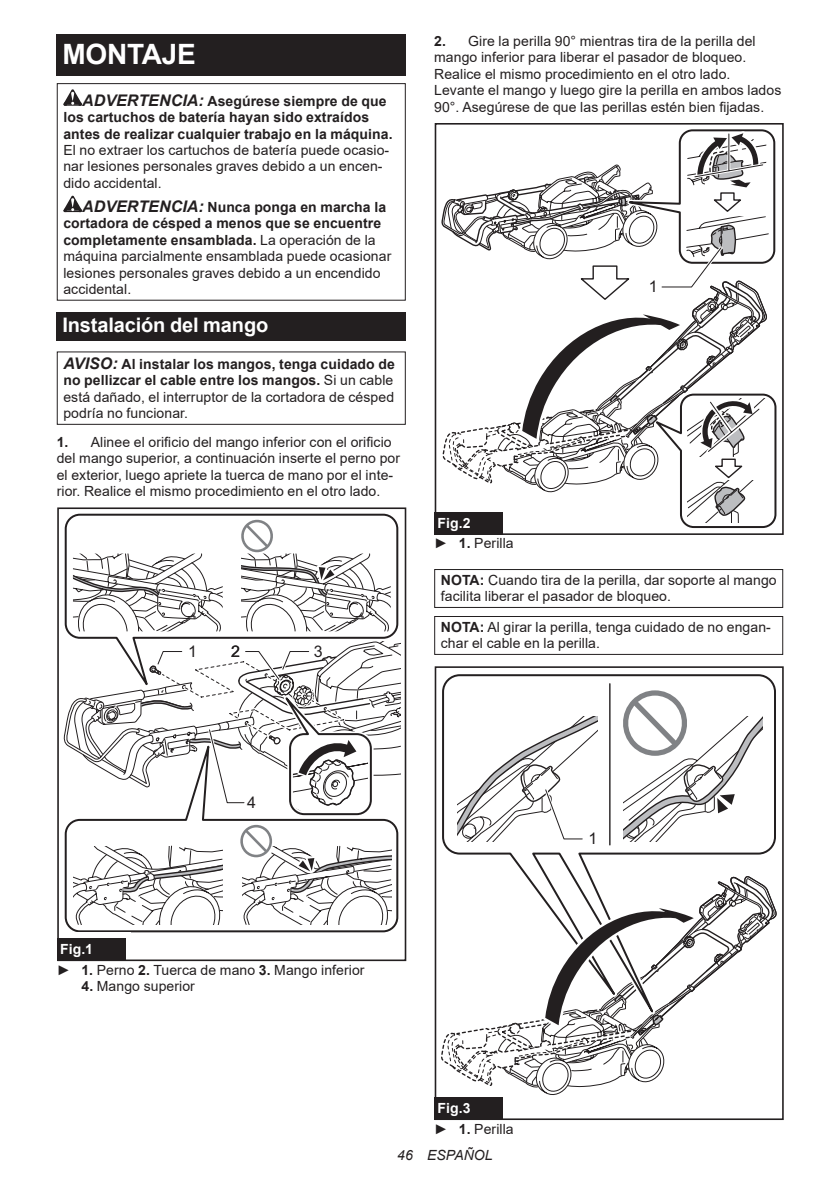
<style>
.page{position:relative;width:840px;height:1191px;background:#fff}
.page>*{position:absolute;margin:0;border:0;box-sizing:border-box;transform-origin:0 0}
.t1{font:700 28px "Arial";letter-spacing:-.01em;color:#fff}
.t2{font:700 20px "Arial";letter-spacing:-.01em;color:#fff}
.t3{font:16px "Arial";color:#231f20}
.t4{font:14px/16.4px "Arial";letter-spacing:.005em;color:#231f20}
.t5{font:700 14px/16.4px "Arial";letter-spacing:.005em;color:#231f20}
.t6{font:italic 14px "Arial";letter-spacing:.005em;color:#231f20}
.s1{font-style:italic;font-size:16px}
.s2{font-weight:700;font-style:italic;font-size:16px}
.s3{font-weight:700}
.s4{font-weight:700;color:#fff}
</style>
<div class="page">
<div style="left:57px;top:34px;width:348px;height:41px;background:#231f20"></div>
<svg style="left:63px;top:89px;width:19px;height:17px"></svg>
<svg style="left:63px;top:196px;width:19px;height:16px"></svg>
<div style="left:57px;top:83px;width:348px;height:218px;border:1px solid #231f20"></div>
<div style="left:57px;top:312px;width:348px;height:28px;background:#231f20"></div>
<div style="left:57px;top:351px;width:348px;height:74px;border:1px solid #231f20"></div>
<svg style="left:66px;top:924px;width:331px;height:9px"></svg>
<svg style="left:67px;top:513px;width:329px;height:7px"></svg>
<div style="left:57px;top:932px;width:74px;height:29px;background:#fff"></div>
<div style="left:57px;top:507px;width:349px;height:454px;border:2px solid #231f20"></div>
<svg style="left:64px;top:520px;width:336px;height:404px"></svg>
<div style="left:57px;top:938px;width:68px;height:23px;background:#231f20"></div>
<div style="left:434px;top:123px;width:349px;height:412px;border:2px solid #231f20"></div>
<svg style="left:441px;top:125px;width:338px;height:406px"></svg>
<div style="left:434px;top:512px;width:68px;height:23px;background:#231f20"></div>
<div style="left:434px;top:569px;width:348px;height:39px;border:1px solid #231f20"></div>
<div style="left:434px;top:616px;width:348px;height:39px;border:1px solid #231f20"></div>
<svg style="left:442px;top:674px;width:334px;height:13px"></svg>
<hr style="left:608px;top:684px;width:2px;height:161px;background:#231f20">
<svg style="left:502px;top:1097px;width:1px;height:20px"></svg>
<div style="left:434px;top:666px;width:349px;height:454px;border:2px solid #231f20"></div>
<svg style="left:441px;top:687px;width:335px;height:408px"></svg>
<div style="left:434px;top:1097px;width:68px;height:23px;background:#231f20"></div>
<h1 class="t1" style="left:62px;top:34px;width:135px">MONTAJE</h1>
<p class="t5" style="left:63px;top:93px;width:330px;text-indent:19px"><span class="s1">ADVERTENCIA:</span> Asegúrese siempre de que los cartuchos de batería hayan sido extraídos antes de realizar cualquier trabajo en la máquina.</p>
<p class="t4" style="left:63px;top:142px;width:327px">El no extraer los cartuchos de batería puede ocasio&shy;nar lesiones personales graves debido a un encen&shy;dido accidental.</p>
<p class="t4" style="left:63px;top:199px;width:329px;text-indent:19px"><span class="s2">ADVERTENCIA:</span> <span class="s3">Nunca ponga en marcha la cortadora de césped a menos que se encuentre completamente ensamblada.</span> La operación de la máquina parcialmente ensamblada puede ocasionar lesiones personales graves debido a un encendido accidental.</p>
<h2 class="t2" style="left:62px;top:311px;width:207px">Instalación del mango</h2>
<p class="t4" style="left:63px;top:356px;width:333px;text-align:justify"><span class="s2">AVISO:</span> <span class="s3">Al instalar los mangos, tenga cuidado de no pellizcar el cable entre los mangos.</span> Si un cable está dañado, el interruptor de la cortadora de césped podría no funcionar.</p>
<p class="t4" style="left:57px;top:434px;width:344px"><span class="s3">1.</span> Alinee el orificio del mango inferior con el orificio del mango superior, a continuación inserte el perno por el exterior, luego apriete la tuerca de mano por el inte&shy;rior. Realice el mismo procedimiento en el otro lado.</p>
<p class="t3" style="left:188px;top:640px;width:10px">1</p>
<p class="t3" style="left:231px;top:640px;width:10px">2</p>
<p class="t3" style="left:314px;top:640px;width:10px">3</p>
<p class="t4" style="left:434px;top:33px;width:348px"><span class="s3">2.</span> Gire la perilla 90° mientras tira de la perilla del mango inferior para liberar el pasador de bloqueo.<br>Realice el mismo procedimiento en el otro lado.<br>Levante el mango y luego gire la perilla en ambos lados 90°. Asegúrese de que las perillas estén bien fijadas.</p>
<p class="t3" style="left:648px;top:275px;width:10px">1</p>
<p class="t4" style="left:434px;top:513px;width:81px;line-height:20.2px"><span class="s4">Fig.2<br></span>► <span class="s3">1.</span> Perilla</p>
<p class="t4" style="left:440px;top:571px;width:337px"><span class="s3">NOTA:</span> Cuando tira de la perilla, dar soporte al mango facilita liberar el pasador de bloqueo.</p>
<p class="t4" style="left:440px;top:618px;width:331px"><span class="s3">NOTA:</span> Al girar la perilla, tenga cuidado de no engan&shy;char el cable en la perilla.</p>
<p class="t3" style="left:247px;top:791px;width:10px">4</p>
<p class="t4" style="left:57px;top:939px;width:309px;line-height:20.2px"><span class="s4">Fig.1<br></span>► <span class="s3">1.</span> Perno <span class="s3">2.</span> Tuerca de mano <span class="s3">3.</span> Mango inferior</p>
<p class="t4" style="left:81px;top:977px;width:115px"><span class="s3">4.</span> Mango superior</p>
<p class="t4" style="left:434px;top:1098px;width:81px;line-height:20.2px"><span class="s4">Fig.3<br></span>► <span class="s3">1.</span> Perilla</p>
<p class="t3" style="left:588px;top:827px;width:10px">1</p>
<p class="t6" style="left:397px;top:1146px;width:97px">46 ESPAÑOL</p>
</div>
